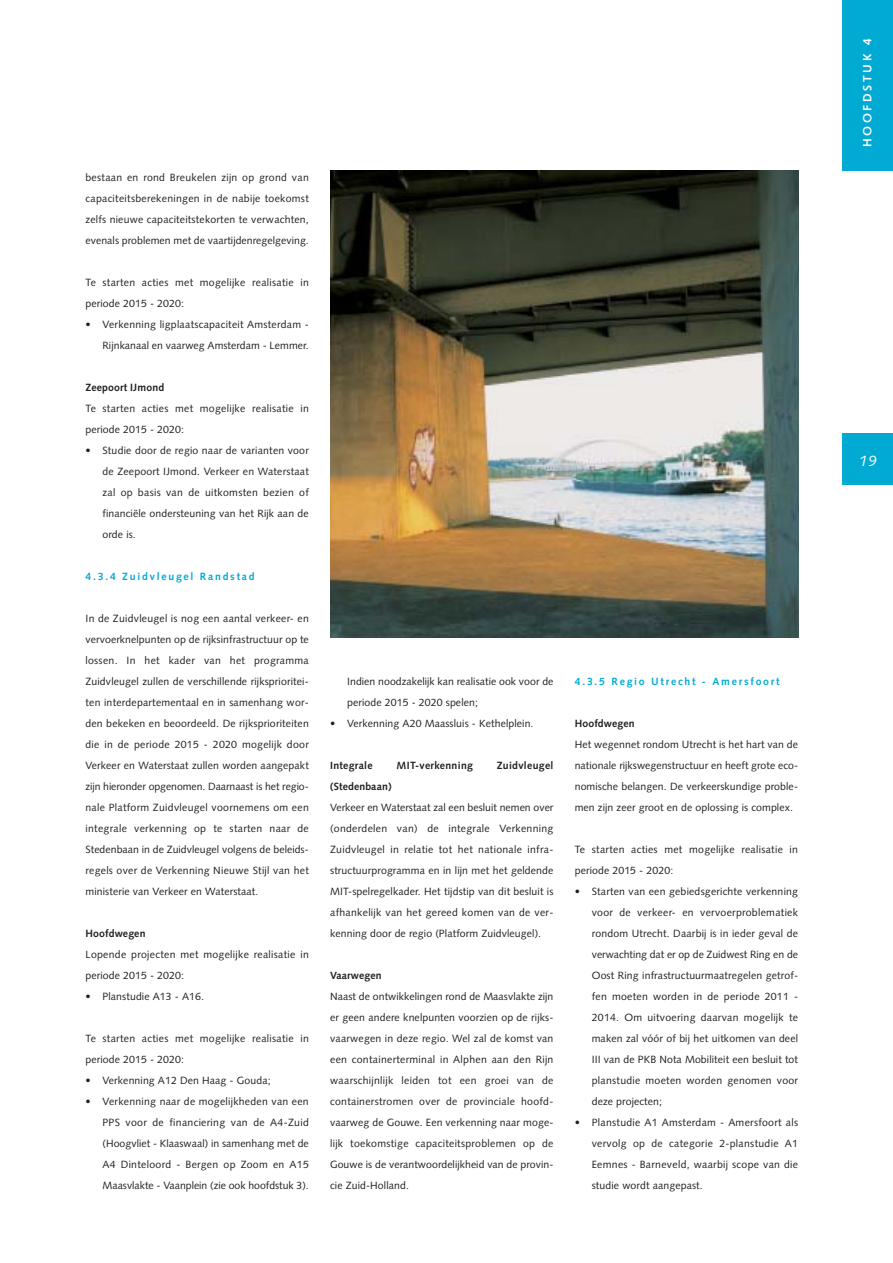
<style>
.page{position:relative;width:893px;height:1263px;background:#fff}
.page>*{position:absolute;margin:0;border:0;box-sizing:border-box;transform-origin:0 0}
.t1{font:italic 15px "Syntax";color:#fff}
.t2{font:700 12px "Syntax";letter-spacing:.22em;color:#fff}
.t3{font:10.5px/21px "Syntax";letter-spacing:.01em;color:#231f1f;text-align:justify}
.t4{font:10.5px/21px "Syntax";letter-spacing:.03em;color:#231f1f}
.t5{font:700 10.5px "Syntax";letter-spacing:.01em;color:#231f1f}
.t6{font:700 10.5px "Syntax";letter-spacing:.165em;color:#00aad3}
.t7{font:700 10.5px "Syntax";letter-spacing:.03em;color:#231f1f}
</style>
<div class="page">
<div style="left:842px;top:434px;width:50px;height:51px;background:#00aad3"></div>
<div style="left:842px;top:0;width:50px;height:170px;background:#00aad3"></div>
<img style="left:330px;top:170px;width:468px;height:468px">
<p class="t3" style="left:85px;top:168px;width:225px">bestaan en rond Breukelen zijn op grond van capaciteitsberekeningen in de nabije toekomst zelfs nieuwe capaciteitstekorten te verwachten, evenals problemen met de vaartijdenregelgeving.</p>
<p class="t4" style="left:85px;top:273px;width:225px">Te starten acties met mogelijke realisatie in periode 2015 - 2020:</p>
<p class="t3" style="left:85px;top:315px;width:225px;text-align:right">• Verkenning ligplaatscapaciteit Amsterdam -<br>Rijnkanaal en vaarweg Amsterdam - Lemmer.</p>
<p class="t5" style="left:85px;top:383px;width:80px">Zeepoort IJmond</p>
<p class="t4" style="left:85px;top:399px;width:225px">Te starten acties met mogelijke realisatie in periode 2015 - 2020:</p>
<p class="t3" style="left:102px;top:441px;width:208px;text-indent:-17px">• Studie door de regio naar de varianten voor de Zeepoort IJmond. Verkeer en Waterstaat zal op basis van de uitkomsten bezien of financiële ondersteuning van het Rijk aan de orde is.</p>
<p class="t6" style="left:85px;top:572px;width:171px">4.3.4 Zuidvleugel Randstad</p>
<p class="t3" style="left:85px;top:609px;width:225px">In de Zuidvleugel is nog een aantal verkeer- en vervoerknelpunten op de rijksinfrastructuur op te lossen. In het kader van het programma Zuidvleugel zullen de verschillende rijksprioritei&shy;ten interdepartementaal en in samenhang wor&shy;den bekeken en beoordeeld. De rijksprioriteiten die in de periode 2015 - 2020 mogelijk door Verkeer en Waterstaat zullen worden aangepakt zijn hieronder opgenomen. Daarnaast is het regio&shy;nale Platform Zuidvleugel voornemens om een integrale verkenning op te starten naar de Stedenbaan in de Zuidvleugel volgens de beleids&shy;regels over de Verkenning Nieuwe Stijl van het ministerie van Verkeer en Waterstaat.</p>
<p class="t5" style="left:85px;top:929px;width:61px">Hoofdwegen</p>
<p class="t4" style="left:85px;top:945px;width:225px">Lopende projecten met mogelijke realisatie in periode 2015 - 2020:</p>
<p class="t3" style="left:85px;top:987px;width:120px">• Planstudie A13 - A16.</p>
<p class="t4" style="left:85px;top:1029px;width:225px">Te starten acties met mogelijke realisatie in periode 2015 - 2020:</p>
<p class="t3" style="left:85px;top:1071px;width:187px">• Verkenning A12 Den Haag - Gouda;</p>
<p class="t3" style="left:102px;top:1092px;width:208px;text-indent:-17px">• Verkenning naar de mogelijkheden van een PPS voor de financiering van de A4-Zuid (Hoogvliet - Klaaswaal) in samenhang met de A4 Dinteloord - Bergen op Zoom en A15<br>Maasvlakte - Vaanplein (zie ook hoofdstuk 3).</p>
<p class="t3" style="left:347px;top:672px;width:208px">Indien noodzakelijk kan realisatie ook voor de periode 2015 - 2020 spelen;</p>
<p class="t3" style="left:330px;top:714px;width:205px">• Verkenning A20 Maassluis - Kethelplein.</p>
<p class="t7" style="left:330px;top:761px;width:44px">Integrale</p>
<p class="t7" style="left:396px;top:761px;width:78px">MIT-verkenning</p>
<p class="t7" style="left:497px;top:761px;width:58px">Zuidvleugel</p>
<p class="t5" style="left:330px;top:782px;width:63px">(Stedenbaan)</p>
<p class="t3" style="left:330px;top:798px;width:225px">Verkeer en Waterstaat zal een besluit nemen over (onderdelen van) de integrale Verkenning Zuidvleugel in relatie tot het nationale infra&shy;structuurprogramma en in lijn met het geldende MIT-spelregelkader. Het tijdstip van dit besluit is afhankelijk van het gereed komen van de ver&shy;kenning door de regio (Platform Zuidvleugel).</p>
<p class="t5" style="left:330px;top:971px;width:53px">Vaarwegen</p>
<p class="t3" style="left:330px;top:987px;width:225px">Naast de ontwikkelingen rond de Maasvlakte zijn er geen andere knelpunten voorzien op de rijks&shy;vaarwegen in deze regio. Wel zal de komst van een containerterminal in Alphen aan den Rijn waarschijnlijk leiden tot een groei van de containerstromen over de provinciale hoofd&shy;vaarweg de Gouwe. Een verkenning naar moge&shy;lijk toekomstige capaciteitsproblemen op de Gouwe is de verantwoordelijkheid van de provin&shy;cie Zuid-Holland.</p>
<p class="t6" style="left:574px;top:677px;width:206px">4.3.5 Regio Utrecht - Amersfoort</p>
<p class="t5" style="left:574px;top:719px;width:61px">Hoofdwegen</p>
<p class="t3" style="left:574px;top:735px;width:225px">Het wegennet rondom Utrecht is het hart van de nationale rijkswegenstructuur en heeft grote eco&shy;nomische belangen. De verkeerskundige proble&shy;men zijn zeer groot en de oplossing is complex.</p>
<p class="t4" style="left:574px;top:840px;width:225px">Te starten acties met mogelijke realisatie in periode 2015 - 2020:</p>
<p class="t3" style="left:591px;top:882px;width:208px;text-indent:-17px">• Starten van een gebiedsgerichte verkenning voor de verkeer- en vervoerproblematiek rondom Utrecht. Daarbij is in ieder geval de verwachting dat er op de Zuidwest Ring en de Oost Ring infrastructuurmaatregelen getrof&shy;fen moeten worden in de periode 2011 - 2014. Om uitvoering daarvan mogelijk te maken zal vóór of bij het uitkomen van deel III van de PKB Nota Mobiliteit een besluit tot planstudie moeten worden genomen voor deze projecten;</p>
<p class="t3" style="left:591px;top:1113px;width:208px;text-indent:-17px">• Planstudie A1 Amsterdam - Amersfoort als vervolg op de categorie 2-planstudie A1<br>Eemnes - Barneveld, waarbij scope van die studie wordt aangepast.</p>
<p class="t2" style="left:862px;top:147px;width:110px;rotate:-90deg">HOOFDSTUK 4</p>
<h1 class="t1" style="left:859px;top:455px;width:19px">19</h1>
</div>
